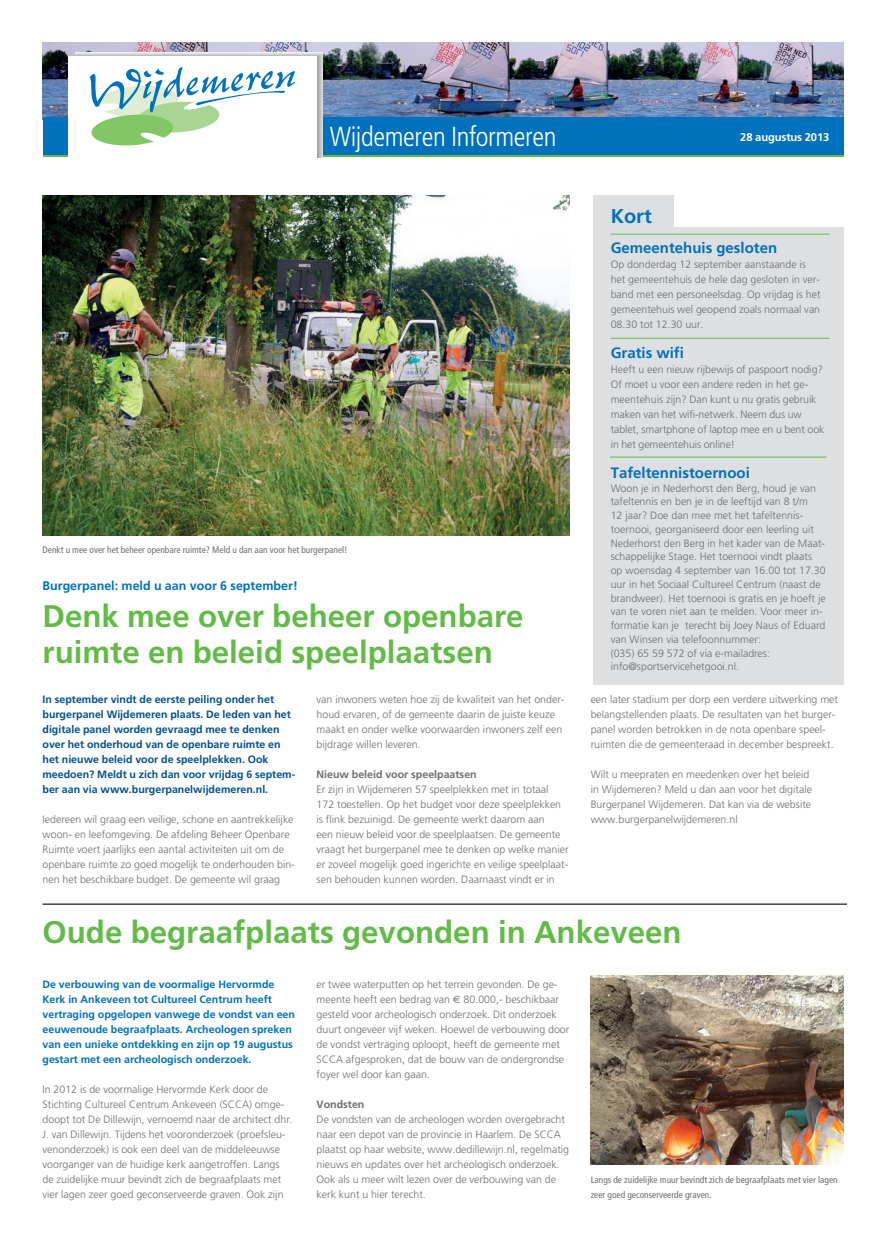
<style>
.page{position:relative;width:886px;height:1241px;background:#fff}
.page>*{position:absolute;margin:0;border:0;box-sizing:border-box;transform-origin:0 0}
.t1{font:700 31.25px/36.2px "Frutiger";color:#62bb46}
.t2{font:300 condensed 27.5px "Frutiger";letter-spacing:-.015em;color:#fff}
.t3{font:700 20px "Frutiger";color:#0071bc}
.t4{font:700 15px "Frutiger";color:#0071bc}
.t5{font:700 12.5px "Frutiger";color:#0071bc}
.t6{font:700 11.25px "Frutiger";letter-spacing:-.015em;color:#fff}
.t7{font:300 10.62px/15px "Frutiger";color:#6d6e70}
.t8{font:700 10.62px/15px "Frutiger";color:#00508f}
.t9{font:700 10.62px/15px "Frutiger";color:#0071bc}
.t10{font:700 10.62px "Frutiger";color:#6d6e70}
.t11{font:condensed 9.38px/15px "Frutiger";color:#6d6e70}
.s1{font-family:"Euro Sans";font-weight:400}
</style>
<div class="page">
<img style="left:43px;top:43px;width:800px;height:74px">
<div style="left:43px;top:117px;width:800px;height:39px;background:#0071bc"></div>
<hr style="left:43px;top:155px;width:800px;height:2px;background:#62bb46">
<div style="left:68px;top:56px;width:248px;height:101px;background:#fff"></div>
<svg style="left:90px;top:67px;width:205px;height:78px"></svg>
<img style="left:43px;top:195px;width:526px;height:340px">
<div style="left:593px;top:195px;width:250px;height:489px;background:#dedfe0"></div>
<div style="left:674px;top:195px;width:173px;height:31px;background:#fff"></div>
<hr style="left:611px;top:234px;width:218px;height:1px;background:#62bb46">
<hr style="left:611px;top:338px;width:218px;height:1px;background:#62bb46">
<hr style="left:610px;top:456px;width:216px;height:1px;background:#62bb46">
<hr style="left:43px;top:903px;width:804px;height:1px;background:#231f20">
<img style="left:591px;top:975px;width:252px;height:188px">
<h2 class="t2" style="left:330px;top:125px;width:228px">Wijdemeren Informeren</h2>
<p class="t6" style="left:740px;top:132px;width:91px">28 augustus 2013</p>
<p class="t11" style="left:43px;top:543px;width:307px">Denkt u mee over het beheer openbare ruimte? Meld u dan aan voor het burgerpanel!</p>
<p class="t5" style="left:43px;top:581px;width:257px">Burgerpanel: meld u aan voor 6 september!</p>
<h1 class="t1" style="left:43px;top:600px;width:483px">Denk mee over beheer openbare ruimte en beleid speelplaatsen</h1>
<p class="t8" style="left:43px;top:692px;width:254px">In september vindt de eerste peiling onder het burgerpanel Wijdemeren plaats. De leden van het digitale panel worden gevraagd mee te denken over het onderhoud van de openbare ruimte en het nieuwe beleid voor de speelplekken. Ook meedoen? Meldt u zich dan voor vrijdag 6 septem&shy;ber aan via www.burgerpanelwijdemeren.nl.</p>
<p class="t7" style="left:43px;top:812px;width:254px">Iedereen wil graag een veilige, schone en aantrekkelijke woon- en leefomgeving. De afdeling Beheer Openbare Ruimte voert jaarlijks een aantal activiteiten uit om de openbare ruimte zo goed mogelijk te onderhouden bin&shy;nen het beschikbare budget. De gemeente wil graag</p>
<p class="t7" style="left:317px;top:692px;width:249px">van inwoners weten hoe zij de kwaliteit van het onder&shy;houd ervaren, of de gemeente daarin de juiste keuze maakt en onder welke voorwaarden inwoners zelf een bijdrage willen leveren.</p>
<p class="t10" style="left:317px;top:770px;width:162px">Nieuw beleid voor speelpaatsen</p>
<p class="t7" style="left:317px;top:782px;width:254px">Er zijn in Wijdemeren 57 speelplekken met in totaal 172 toestellen. Op het budget voor deze speelplekken is flink bezuinigd. De gemeente werkt daarom aan<br>een nieuw beleid voor de speelplaatsen. De gemeente vraagt het burgerpanel mee te denken op welke manier er zoveel mogelijk goed ingerichte en veilige speelplaat&shy;sen behouden kunnen worden. Daarnaast vindt er in</p>
<h3 class="t3" style="left:611px;top:208px;width:43px">Kort</h3>
<h3 class="t4" style="left:611px;top:241px;width:168px">Gemeentehuis gesloten</h3>
<p class="t7" style="left:611px;top:257px;width:211px">Op donderdag 12 september aanstaande is het gemeentehuis de hele dag gesloten in ver&shy;band met een personeelsdag. Op vrijdag is het gemeentehuis wel geopend zoals normaal van 08.30 tot 12.30 uur.</p>
<h3 class="t4" style="left:611px;top:346px;width:75px">Gratis wifi</h3>
<p class="t7" style="left:611px;top:362px;width:215px">Heeft u een nieuw rijbewijs of paspoort nodig?<br>Of moet u voor een andere reden in het ge&shy;meentehuis zijn? Dan kunt u nu gratis gebruik maken van het wifi-netwerk. Neem dus uw tablet, smartphone of laptop mee en u bent ook in het gemeentehuis online!</p>
<h3 class="t4" style="left:611px;top:466px;width:141px">Tafeltennistoernooi</h3>
<p class="t7" style="left:611px;top:482px;width:216px;line-height:13.8px">Woon je in Nederhorst den Berg, houd je van tafeltennis en ben je in de leeftijd van 8 t/m<br>12 jaar? Doe dan mee met het tafeltennis&shy;toernooi, georganiseerd door een leerling uit Nederhorst den Berg in het kader van de Maat&shy;schappelijke Stage. Het toernooi vindt plaats op woensdag 4 september van 16.00 tot 17.30 uur in het Sociaal Cultureel Centrum (naast de brandweer). Het toernooi is gratis en je hoeft je van te voren niet aan te melden. Voor meer in&shy;formatie kan je terecht bij Joey Naus of Eduard van Winsen via telefoonnummer:<br>(035) 65 59 572 of via e-mailadres: info@sportservicehetgooi.nl.</p>
<p class="t7" style="left:591px;top:692px;width:249px">een later stadium per dorp een verdere uitwerking met belangstellenden plaats. De resultaten van het burger&shy;panel worden betrokken in de nota openbare speel&shy;ruimten die de gemeenteraad in december bespreekt.</p>
<p class="t7" style="left:591px;top:767px;width:223px">Wilt u meepraten en meedenken over het beleid in Wijdemeren? Meld u dan aan voor het digitale Burgerpanel Wijdemeren. Dat kan via de website www.burgerpanelwijdemeren.nl</p>
<h1 class="t1" style="left:43px;top:916px;width:641px">Oude begraafplaats gevonden in Ankeveen</h1>
<p class="t9" style="left:43px;top:977px;width:254px">De verbouwing van de voormalige Hervormde Kerk in Ankeveen tot Cultureel Centrum heeft vertraging opgelopen vanwege de vondst van een eeuwenoude begraafplaats. Archeologen spreken van een unieke ontdekking en zijn op 19 augustus gestart met een archeologisch onderzoek.</p>
<p class="t7" style="left:43px;top:1082px;width:252px">In 2012 is de voormalige Hervormde Kerk door de Stichting Cultureel Centrum Ankeveen (SCCA) omge&shy;doopt tot De Dillewijn, vernoemd naar de architect dhr.<br>J. van Dillewijn. Tijdens het vooronderzoek (proefsleu&shy;venonderzoek) is ook een deel van de middeleeuwse voorganger van de huidige kerk aangetroffen. Langs de zuidelijke muur bevindt zich de begraafplaats met vier lagen zeer goed geconserveerde graven. Ook zijn</p>
<p class="t7" style="left:317px;top:977px;width:254px">er twee waterputten op het terrein gevonden. De ge&shy;meente heeft een bedrag van <span class="s1">€</span> 80.000,- beschikbaar gesteld voor archeologisch onderzoek. Dit onderzoek duurt ongeveer vijf weken. Hoewel de verbouwing door de vondst vertraging oploopt, heeft de gemeente met SCCA afgesproken, dat de bouw van de ondergrondse foyer wel door kan gaan.</p>
<p class="t10" style="left:317px;top:1100px;width:49px">Vondsten</p>
<p class="t7" style="left:317px;top:1112px;width:254px">De vondsten van de archeologen worden overgebracht naar een depot van de provincie in Haarlem. De SCCA plaatst op haar website, www.dedillewijn.nl, regelmatig nieuws en updates over het archeologisch onderzoek.<br>Ook als u meer wilt lezen over de verbouwing van de kerk kunt u hier terecht.</p>
<p class="t11" style="left:591px;top:1173px;width:248px">Langs de zuidelijke muur bevindt zich de begraafplaats met vier lagen zeer goed geconserveerde graven.</p>
</div>
